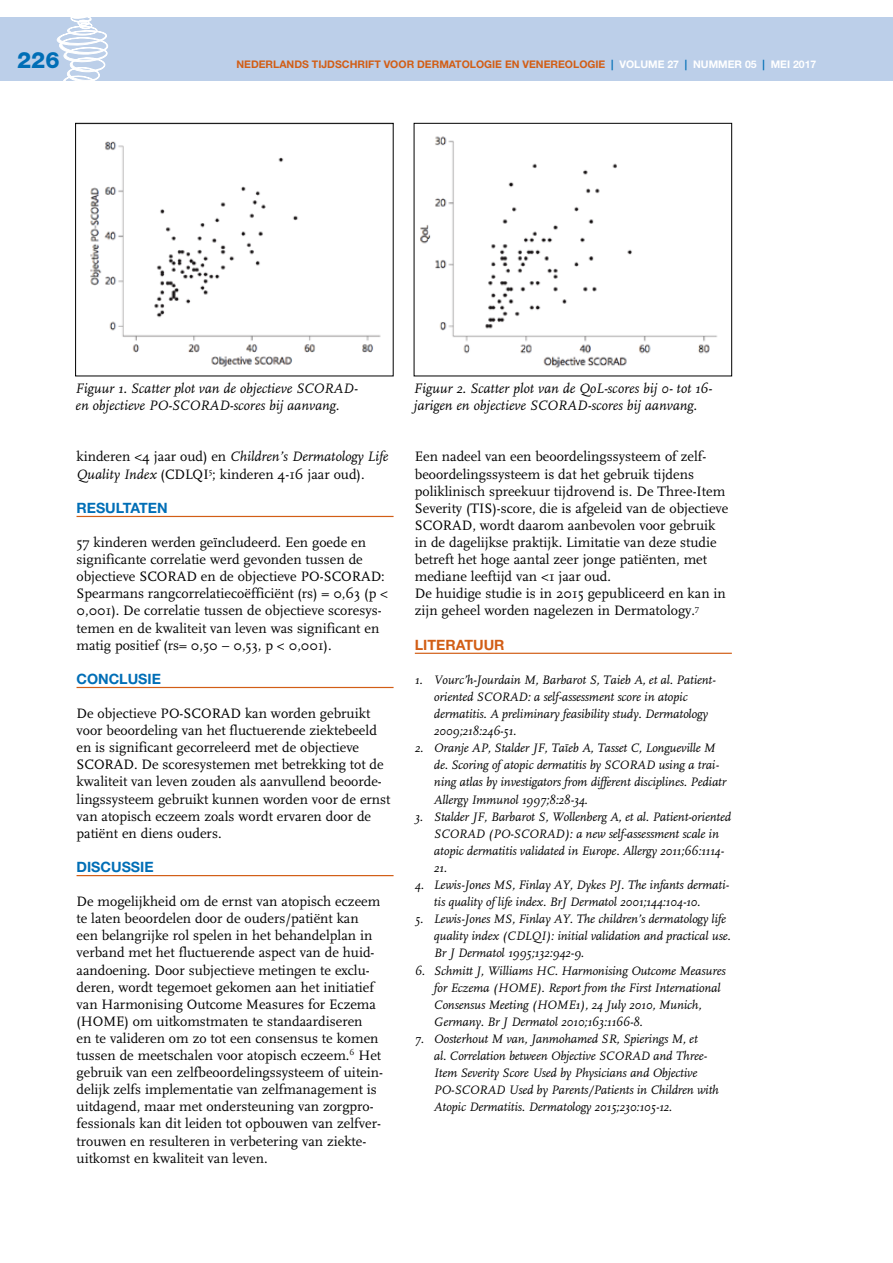
<style>
.page{position:relative;width:893px;height:1263px;background:#fff}
.page>*{position:absolute;margin:0;border:0;box-sizing:border-box;transform-origin:0 0}
.t1{font:800 22.5px "Helvetica Neue";color:#006eb6}
.t2{font:14.25px/17.1px "FF Scala";color:#000}
.t3{font:italic 14.25px/17.1px "FF Scala";color:#000}
.t4{font:700 14.25px "Helvetica Neue";color:#006eb6}
.t5{font:700 14.25px "Helvetica Neue";color:#d25e16}
.t6{font:italic 12.75px/17.1px "FF Scala";letter-spacing:-.01em;color:#000}
.t7{font:700 10.5px "Helvetica Neue";color:#d25e16}
.t8{font:700 10.5px "Helvetica Neue";color:#fff}
.s1{color:#006eb6}
.s2{color:#fff}
.s3{font-style:italic}
</style>
<div class="page">
<div style="left:0;top:17px;width:893px;height:64px;background:#bccfe9"></div>
<svg style="left:57px;top:17px;width:51px;height:64px"></svg>
<hr style="left:415px;top:653px;width:317px;height:1px;background:#d25e16">
<hr style="left:77px;top:516px;width:317px;height:1px;background:#d25e16">
<hr style="left:77px;top:687px;width:317px;height:1px;background:#d25e16">
<hr style="left:77px;top:875px;width:317px;height:1px;background:#d25e16">
<img style="left:90px;top:141px;width:291px;height:226px">
<div style="left:75px;top:123px;width:318px;height:253px;border:1px solid #000"></div>
<img style="left:420px;top:136px;width:298px;height:232px">
<div style="left:414px;top:123px;width:318px;height:253px;border:1px solid #000"></div>
<h1 class="t1" style="left:17px;top:47px;width:44px">226</h1>
<p class="t7" style="left:236px;top:58px;width:542px">NEDERLANDS TIJDSCHRIFT VOOR DERMATOLOGIE EN VENEREOLOGIE <span class="s1">|</span> <span class="s2">VOLUME 27</span> <span class="s1">|</span> <span class="s2">NUMMER 05</span> <span class="s1">|</span> <span class="s2">mei</span></p>
<p class="t8" style="left:793px;top:58px;width:25px">2017</p>
<p class="t3" style="left:76px;top:380px;width:284px">Figuur 1. Scatter plot van de objectieve SCORAD&shy;en objectieve PO-SCORAD-scores bij aanvang.</p>
<p class="t3" style="left:414px;top:380px;width:300px">Figuur 2. Scatter plot van de QoL-scores bij 0- tot 16- jarigen en objectieve SCORAD-scores bij aanvang.</p>
<p class="t2" style="left:77px;top:448px;width:313px">kinderen &lt;4 jaar oud) en <span class="s3">Children’s Dermatology Life<br>Quality Index</span> (CDLQI<sup>5</sup>; kinderen 4-16 jaar oud).</p>
<p class="t4" style="left:77px;top:499px;width:93px">RESULTATEN</p>
<p class="t2" style="left:77px;top:534px;width:313px">57 kinderen werden geïncludeerd. Een goede en significante correlatie werd gevonden tussen de objectieve SCORAD en de objectieve PO-SCORAD:<br>Spearmans rangcorrelatiecoëfficiënt (rs) = 0,63 (p &lt; 0,001). De correlatie tussen de objectieve scoresys&shy;temen en de kwaliteit van leven was significant en matig positief (rs= 0,50 – 0,53, p &lt; 0,001).</p>
<p class="t4" style="left:77px;top:670px;width:86px">CONCLUSIE</p>
<p class="t2" style="left:77px;top:705px;width:315px">De objectieve PO-SCORAD kan worden gebruikt voor beoordeling van het fluctuerende ziektebeeld en is significant gecorreleerd met de objectieve SCORAD. De scoresystemen met betrekking tot de kwaliteit van leven zouden als aanvullend beoorde&shy;lingssysteem gebruikt kunnen worden voor de ernst van atopisch eczeem zoals wordt ervaren door de patiënt en diens ouders.</p>
<p class="t4" style="left:77px;top:858px;width:79px">DISCUSSIE</p>
<p class="t2" style="left:77px;top:893px;width:308px">De mogelijkheid om de ernst van atopisch eczeem te laten beoordelen door de ouders/patiënt kan een belangrijke rol spelen in het behandelplan in verband met het fluctuerende aspect van de huid&shy;aandoening. Door subjectieve metingen te exclu&shy;deren, wordt tegemoet gekomen aan het initiatief van Harmonising Outcome Measures for Eczema (HOME) om uitkomstmaten te standaardiseren<br>en te valideren om zo tot een consensus te komen tussen de meetschalen voor atopisch eczeem.<sup>6</sup> Het gebruik van een zelfbeoordelingssysteem of uitein&shy;delijk zelfs implementatie van zelfmanagement is uitdagend, maar met ondersteuning van zorgpro&shy;fessionals kan dit leiden tot opbouwen van zelfver&shy;trouwen en resulteren in verbetering van ziekte&shy;uitkomst en kwaliteit van leven.</p>
<p class="t2" style="left:415px;top:448px;width:315px">Een nadeel van een beoordelingssysteem of zelf&shy;beoordelingssysteem is dat het gebruik tijdens poliklinisch spreekuur tijdrovend is. De Three-Item Severity (TIS)-score, die is afgeleid van de objectieve SCORAD, wordt daarom aanbevolen voor gebruik in de dagelijkse praktijk. Limitatie van deze studie betreft het hoge aantal zeer jonge patiënten, met mediane leeftijd van &lt;1 jaar oud.<br>De huidige studie is in 2015 gepubliceerd en kan in zijn geheel worden nagelezen in Dermatology.<sup>7</sup></p>
<p class="t5" style="left:415px;top:636px;width:91px">LITERATUUR</p>
<p class="t6" style="left:434px;top:671px;width:283px;text-indent:-19px">1. Vourc’h-Jourdain M, Barbarot S, Taieb A, et al. Patient&shy;oriented SCORAD: a self-assessment score in atopic dermatitis. A preliminary feasibility study. Dermatology 2009;218:246-51.</p>
<p class="t6" style="left:434px;top:740px;width:294px;text-indent:-19px">2. Oranje AP, Stalder JF, Taïeb A, Tasset C, Longueville M de. Scoring of atopic dermatitis by SCORAD using a trai&shy;ning atlas by investigators from different disciplines. Pediatr Allergy Immunol 1997;8:28-34.</p>
<p class="t6" style="left:434px;top:808px;width:299px;text-indent:-19px">3. Stalder JF, Barbarot S, Wollenberg A, et al. Patient-oriented SCORAD (PO-SCORAD): a new self-assessment scale in atopic dermatitis validated in Europe. Allergy 2011;66:1114- 21.</p>
<p class="t6" style="left:434px;top:877px;width:297px;text-indent:-19px">4. Lewis-Jones MS, Finlay AY, Dykes PJ. The infants dermati&shy;tis quality of life index. BrJ Dermatol 2001;144:104-10.</p>
<p class="t6" style="left:434px;top:911px;width:298px;text-indent:-19px">5. Lewis-Jones MS, Finlay AY. The children’s dermatology life quality index (CDLQI): initial validation and practical use.<br>Br J Dermatol 1995;132:942-9.</p>
<p class="t6" style="left:434px;top:962px;width:293px;text-indent:-19px">6. Schmitt J, Williams HC. Harmonising Outcome Measures for Eczema (HOME). Report from the First International Consensus Meeting (HOME1), 24 July 2010, Munich, Germany. Br J Dermatol 2010;163:1166-8.</p>
<p class="t6" style="left:434px;top:1030px;width:286px;text-indent:-19px">7. Oosterhout M van, Janmohamed SR, Spierings M, et<br>al. Correlation between Objective SCORAD and Three-Item Severity Score Used by Physicians and Objective PO-SCORAD Used by Parents/Patients in Children with Atopic Dermatitis. Dermatology 2015;230:105-12.</p>
</div>
